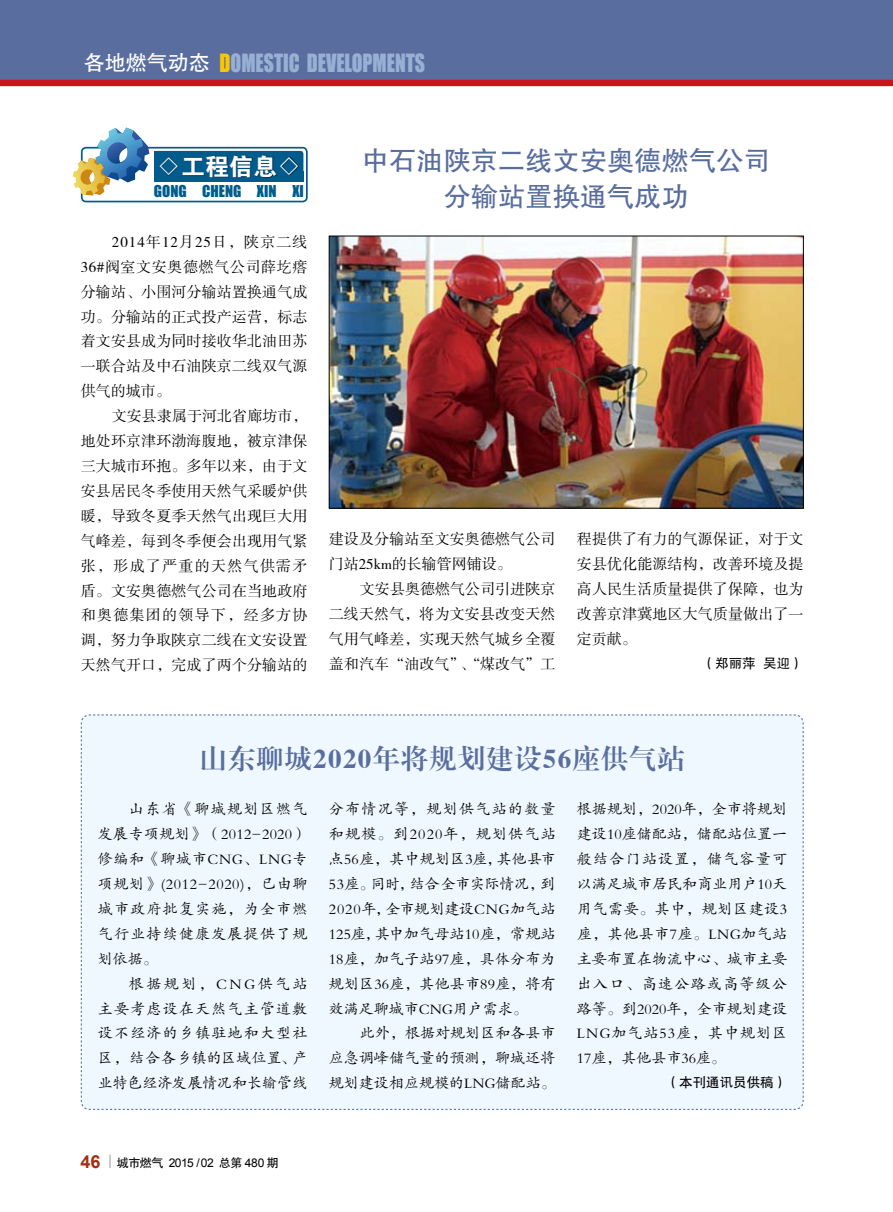
<style>
.page{position:relative;width:893px;height:1212px;background:#fff}
.page>*{position:absolute;margin:0;border:0;box-sizing:border-box;transform-origin:0 0}
.t1{font:27px/36px "FZHTJW GB1 0";letter-spacing:.01em;color:#596e9e;text-align:center}
.t2{font:27px "FZXBSJW GB1 0";letter-spacing:.05em;color:#596e9e}
.t3{font:24px "FZDHTJW GB1 0";color:#fff}
.t4{font:23.1px "Impact";color:#98b0d3;scale:.86 1}
.t5{font:15px/24.9px "FZKTJW GB1 0";letter-spacing:.01em;color:#000;text-align:justify}
.t6{font:15px/24.9px "FZSSJW GB1 0";letter-spacing:.01em;color:#000;text-align:justify}
.t7{font:15px "Impact";color:#005c8c}
.t8{font:13.5px "FZHTJW GB1 0";color:#000}
.t9{font:12px "Arial";letter-spacing:-.04em;color:#000}
.s1{font-family:"FZHTJW GB1 0";font-size:21px;color:#fff}
.s2{color:#fcc700}
.s3{font-weight:700;font-size:18px;color:#a62e14}
.s4{font-family:"FZHTJW GB1 0"}
</style>
<div class="page">
<div style="left:0;top:0;width:893px;height:82px;background:#596e9e"></div>
<div style="left:0;top:80px;width:893px;height:6px;background:#cc141d"></div>
<svg style="left:109px;top:1155px;width:2px;height:13px"></svg>
<div style="left:80px;top:714px;width:724px;height:396px;background:#eff8fe"></div>
<div style="left:81px;top:147px;width:227px;height:55px;border:2px solid #005c8c;border-radius:4px"></div>
<div style="left:154px;top:151px;width:149px;height:30px;background:#005c8c;border-radius:3px"></div>
<div style="left:154px;top:171px;width:149px;height:10px;background:#005c8c"></div>
<div style="left:154px;top:151px;width:118px;height:30px;background:#005c8c"></div>
<div style="left:160px;top:155px;width:139px;height:23px;background:#000;opacity:.65"></div>
<svg style="left:72px;top:128px;width:77px;height:67px"></svg>
<img style="left:331px;top:238px;width:471px;height:268px">
<div style="left:329px;top:236px;width:475px;height:272px;border:1px solid #000"></div>
<h3 class="t4" style="left:84px;top:45px;width:398px"><span class="s1">各地燃气动态</span> <span class="s2">D</span>OMESTIC DEVELOPMENTS</h3>
<h2 class="t3" style="left:157px;top:153px;width:145px">◇工程信息◇</h2>
<p class="t7" style="left:154px;top:180px;width:151px">GONG CHENG XIN XI</p>
<p class="t6" style="left:81px;top:230px;width:228px;text-indent:31px">2014年12月25日，陕京二线36#阀室文安奥德燃气公司薛圪瘩分输站、小围河分输站置换通气成功。分输站的正式投产运营，标志着文安县成为同时接收华北油田苏一联合站及中石油陕京二线双气源供气的城市。</p>
<p class="t6" style="left:81px;top:404px;width:228px;text-indent:31px">文安县隶属于河北省廊坊市，地处环京津环渤海腹地，被京津保三大城市环抱。多年以来，由于文安县居民冬季使用天然气采暖炉供暖，导致冬夏季天然气出现巨大用气峰差，每到冬季便会出现用气紧张，形成了严重的天然气供需矛盾。文安奥德燃气公司在当地政府和奥德集团的领导下，经多方协调，努力争取陕京二线在文安设置天然气开口，完成了两个分输站的</p>
<h1 class="t1" style="left:362px;top:143px;width:410px">中石油陕京二线文安奥德燃气公司分输站置换通气成功</h1>
<p class="t6" style="left:329px;top:528px;width:228px">建设及分输站至文安奥德燃气公司门站25km的长输管网铺设。</p>
<p class="t6" style="left:329px;top:577px;width:228px;text-indent:31px">文安县奥德燃气公司引进陕京二线天然气，将为文安县改变天然气用气峰差，实现天然气城乡全覆盖和汽车“油改气”、“煤改气”工</p>
<p class="t6" style="left:577px;top:528px;width:228px">程提供了有力的气源保证，对于文安县优化能源结构，改善环境及提高人民生活质量提供了保障，也为改善京津冀地区大气质量做出了一定贡献。</p>
<p class="t8" style="left:702px;top:655px;width:103px">（郑丽萍 吴迎）</p>
<h1 class="t2" style="left:200px;top:744px;width:486px">山东聊城2020年将规划建设56座供气站</h1>
<p class="t5" style="left:329px;top:797px;width:228px">分布情况等，规划供气站的数量和规模。到2020年，规划供气站点56座，其中规划区3座，其他县市53座。同时，结合全市实际情况，到2020年，全市规划建设CNG加气站125座，其中加气母站10座，常规站18座，加气子站97座，具体分布为规划区36座，其他县市89座，将有效满足聊城市CNG用户需求。</p>
<p class="t5" style="left:329px;top:1021px;width:228px;text-indent:31px">此外，根据对规划区和各县市应急调峰储气量的预测，聊城还将规划建设相应规模的LNG储配站。</p>
<p class="t5" style="left:98px;top:797px;width:211px;text-indent:31px">山东省《聊城规划区燃气发展专项规划》（2012-2020）修编和《聊城市CNG、LNG专项规划》(2012-2020)，已由聊城市政府批复实施，为全市燃气行业持续健康发展提供了规划依据。</p>
<p class="t5" style="left:98px;top:971px;width:211px;text-indent:31px">根据规划，CNG供气站主要考虑设在天然气主管道敷设不经济的乡镇驻地和大型社区，结合各乡镇的区域位置、产业特色经济发展情况和长输管线</p>
<p class="t5" style="left:577px;top:797px;width:212px">根据规划，2020年，全市将规划建设10座储配站，储配站位置一般结合门站设置，储气容量可以满足城市居民和商业用户10天用气需要。其中，规划区建设3座，其他县市7座。LNG加气站主要布置在物流中心、城市主要出入口、高速公路或高等级公路等。到2020年，全市规划建设LNG加气站53座，其中规划区17座，其他县市36座。</p>
<p class="t8" style="left:666px;top:1075px;width:123px">（本刊通讯员供稿）</p>
<p class="t9" style="left:80px;top:1155px;width:200px"><span class="s3">46</span> <span class="s4">城市燃气</span> 2015 / 02 <span class="s4">总第</span> 480 <span class="s4">期</span></p>
</div>
